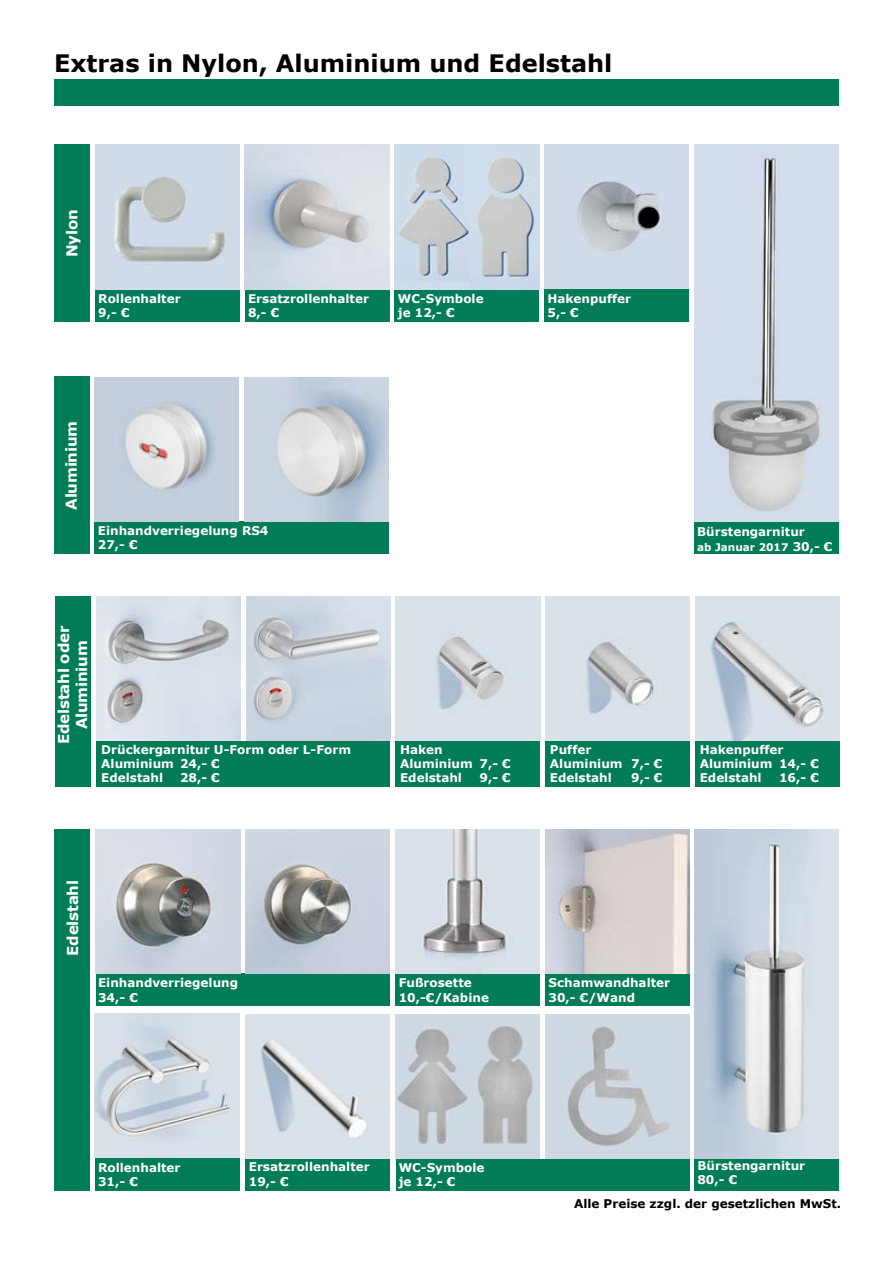
<style>
.page{position:relative;width:893px;height:1263px;background:#fff}
.page>*{position:absolute;margin:0;border:0;box-sizing:border-box;transform-origin:0 0}
.t1{font:700 24px "Verdana";color:#000}
.t2{font:700 15px/18px "Verdana";letter-spacing:-.015em;color:#fff;text-align:center}
.t3{font:700 12px/14.4px "Verdana";color:#fff}
.t4{font:700 12px "Verdana";color:#000}
.t5{font:700 10.5px "Verdana";color:#fff}
.s1{font-size:12px}
</style>
<div class="page">
<div style="left:54px;top:79px;width:785px;height:26px;background:#007c57"></div>
<div style="left:55px;top:829px;width:35px;height:361px;background:#007c57"></div>
<div style="left:96px;top:974px;width:294px;height:32px;background:#007c57"></div>
<img style="left:96px;top:829px;width:144px;height:145px">
<img style="left:246px;top:829px;width:144px;height:145px">
<div style="left:545px;top:974px;width:145px;height:32px;background:#007c57"></div>
<img style="left:545px;top:829px;width:145px;height:145px">
<div style="left:396px;top:974px;width:144px;height:32px;background:#007c57"></div>
<img style="left:396px;top:829px;width:144px;height:145px">
<div style="left:55px;top:596px;width:35px;height:191px;background:#007c57"></div>
<div style="left:96px;top:741px;width:294px;height:46px;background:#007c57"></div>
<img style="left:96px;top:597px;width:144px;height:144px">
<img style="left:246px;top:597px;width:144px;height:144px">
<div style="left:546px;top:741px;width:144px;height:46px;background:#007c57"></div>
<div style="left:695px;top:741px;width:145px;height:46px;background:#007c57"></div>
<img style="left:546px;top:597px;width:143px;height:144px">
<img style="left:695px;top:597px;width:145px;height:144px">
<div style="left:396px;top:741px;width:144px;height:46px;background:#007c57"></div>
<img style="left:396px;top:597px;width:144px;height:144px">
<div style="left:95px;top:1158px;width:144px;height:32px;background:#007c57"></div>
<img style="left:95px;top:1014px;width:144px;height:144px">
<div style="left:694px;top:1158px;width:145px;height:32px;background:#007c57"></div>
<img style="left:695px;top:829px;width:144px;height:329px">
<img style="left:395px;top:1014px;width:77px;height:144px">
<img style="left:472px;top:1014px;width:68px;height:144px">
<div style="left:246px;top:1158px;width:144px;height:32px;background:#007c57"></div>
<img style="left:246px;top:1014px;width:144px;height:144px">
<img style="left:545px;top:1014px;width:144px;height:144px">
<div style="left:396px;top:1158px;width:293px;height:32px;background:#007c57"></div>
<img style="left:694px;top:145px;width:145px;height:378px">
<div style="left:54px;top:145px;width:35px;height:177px;background:#007c57"></div>
<div style="left:95px;top:289px;width:144px;height:33px;background:#007c57"></div>
<img style="left:95px;top:145px;width:144px;height:144px">
<div style="left:245px;top:289px;width:144px;height:33px;background:#007c57"></div>
<img style="left:245px;top:145px;width:144px;height:144px">
<div style="left:694px;top:522px;width:144px;height:32px;background:#007c57"></div>
<div style="left:395px;top:289px;width:144px;height:33px;background:#007c57"></div>
<img style="left:395px;top:145px;width:76px;height:144px">
<img style="left:471px;top:145px;width:68px;height:144px">
<div style="left:544px;top:289px;width:144px;height:33px;background:#007c57"></div>
<img style="left:544px;top:145px;width:144px;height:144px">
<div style="left:54px;top:377px;width:35px;height:177px;background:#007c57"></div>
<div style="left:95px;top:521px;width:294px;height:33px;background:#007c57"></div>
<img style="left:95px;top:377px;width:144px;height:144px">
<img style="left:245px;top:377px;width:144px;height:144px">
<h1 class="t1" style="left:54px;top:48px;width:560px">Extras in Nylon, Aluminium und Edelstahl</h1>
<p class="t2" style="left:62px;top:257px;width:50px;rotate:-90deg">Nylon</p>
<p class="t3" style="left:98px;top:291px;width:84px">Rollenhalter<br>9,- €</p>
<p class="t3" style="left:248px;top:291px;width:122px">Ersatzrollenhalter<br>8,- €</p>
<p class="t3" style="left:398px;top:291px;width:87px">WC-Symbole je 12,- €</p>
<p class="t3" style="left:547px;top:291px;width:85px">Hakenpuffer<br>5,- €</p>
<p class="t2" style="left:62px;top:510px;width:91px;rotate:-90deg">Aluminium</p>
<p class="t3" style="left:98px;top:523px;width:172px">Einhandverriegelung RS4<br>27,- €</p>
<p class="t3" style="left:697px;top:524px;width:109px">Bürstengarnitur</p>
<p class="t5" style="left:697px;top:540px;width:137px">ab Januar 2017 <span class="s1">30,- €</span></p>
<p class="t2" style="left:54px;top:744px;width:119px;rotate:-90deg">Edelstahl oder<br>Aluminium</p>
<p class="t3" style="left:101px;top:741px;width:251px">Drückergarnitur U-Form oder L-Form<br>Aluminium<br>Edelstahl</p>
<p class="t3" style="left:550px;top:741px;width:74px">Puffer<br>Aluminium<br>Edelstahl</p>
<p class="t3" style="left:700px;top:741px;width:85px">Hakenpuffer<br>Aluminium<br>Edelstahl</p>
<p class="t3" style="left:400px;top:741px;width:74px">Haken<br>Aluminium<br>Edelstahl</p>
<p class="t3" style="left:180px;top:756px;width:41px">24,- €<br>28,- €</p>
<p class="t3" style="left:480px;top:756px;width:33px">7,- €<br>9,- €</p>
<p class="t3" style="left:631px;top:756px;width:33px">7,- €<br>9,- €</p>
<p class="t3" style="left:779px;top:756px;width:41px">14,- €<br>16,- €</p>
<p class="t2" style="left:63px;top:955px;width:77px;rotate:-90deg">Edelstahl</p>
<p class="t3" style="left:98px;top:975px;width:142px">Einhandverriegelung<br>34,- €</p>
<p class="t3" style="left:399px;top:975px;width:92px">Fußrosette<br>10,-€/Kabine</p>
<p class="t3" style="left:549px;top:975px;width:123px">Schamwandhalter<br>30,- €/Wand</p>
<p class="t3" style="left:98px;top:1160px;width:84px">Rollenhalter<br>31,- €</p>
<p class="t3" style="left:697px;top:1158px;width:109px">Bürstengarnitur<br>80,- €</p>
<p class="t3" style="left:249px;top:1159px;width:122px">Ersatzrollenhalter<br>19,- €</p>
<p class="t3" style="left:399px;top:1160px;width:87px">WC-Symbole je 12,- €</p>
<p class="t4" style="left:574px;top:1196px;width:269px">Alle Preise zzgl. der gesetzlichen MwSt.</p>
</div>
